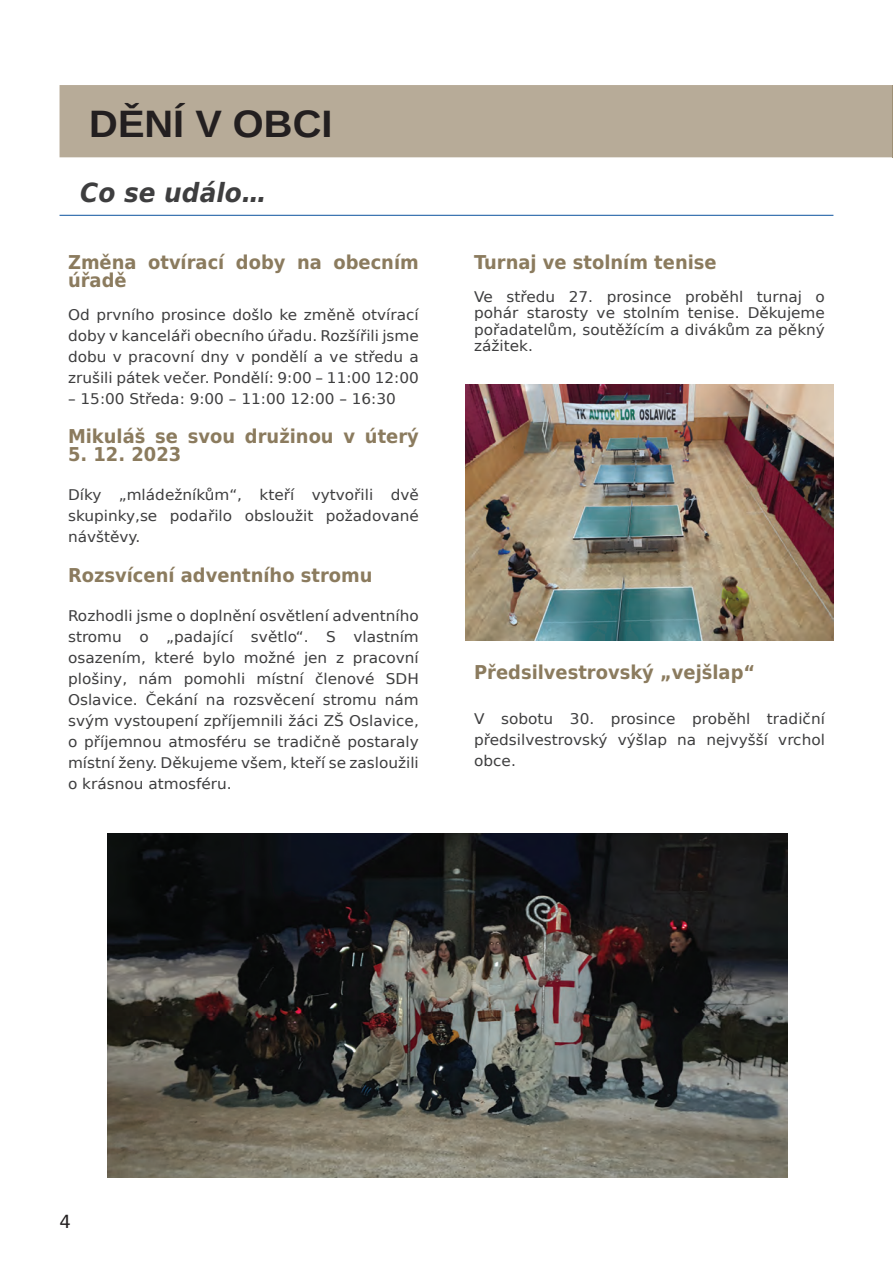
<style>
.page{position:relative;width:893px;height:1263px;background:#fff}
.page>*{position:absolute;margin:0;border:0;box-sizing:border-box;transform-origin:0 0}
.t1{font:700 38.25px "Arimo";color:#231f20;scale:1.04 1}
.t2{font:italic 700 26.4px "DejaVu Sans Condensed";color:#3e3e3f;scale:1.04 1}
.t3{font:700 19.05px/18px "DejaVu Sans Condensed";color:#8b7b5e;scale:1.04 1}
.t4{font:18px "DejaVu Sans";color:#231f20}
.t5{font:14.7px/21px "DejaVu Sans";color:#3e3e3f;text-align:justify;scale:1.04 1}
</style>
<div class="page">
<div style="left:60px;top:85px;width:832px;height:72px;background:#b7ab98"></div>
<hr style="left:60px;top:215px;width:773px;height:1px;background:#0c539e">
<img style="left:466px;top:385px;width:367px;height:255px">
<img style="left:108px;top:833px;width:680px;height:345px">
<hr style="left:892px;top:85px;width:1px;height:72px;background:#9e9076">
<h1 class="t1" style="left:89px;top:97px;width:235px">DĚNÍ V OBCI</h1>
<h2 class="t2" style="left:80px;top:172px;width:181px">Co se událo…</h2>
<p class="t3" style="left:68px;top:252px;width:339px">Změna otvírací doby na obecním úřadě</p>
<p class="t5" style="left:68px;top:304px;width:339px">Od prvního prosince došlo ke změně otvírací doby v kanceláři obecního úřadu. Rozšířili jsme dobu v pracovní dny v pondělí a ve středu a zrušili pátek večer. Pondělí: 9:00 – 11:00 12:00</p>
<p class="t5" style="left:68px;top:388px;width:317px">– 15:00 Středa: 9:00 – 11:00 12:00 – 16:30</p>
<p class="t3" style="left:68px;top:426px;width:339px">Mikuláš se svou družinou v úterý</p>
<p class="t3" style="left:68px;top:444px;width:110px">5. 12. 2023</p>
<p class="t5" style="left:68px;top:484px;width:339px">Díky „mládežníkům“, kteří vytvořili dvě skupinky,se podařilo obsloužit požadované návštěvy.</p>
<p class="t3" style="left:68px;top:566px;width:294px">Rozsvícení adventního stromu</p>
<p class="t5" style="left:68px;top:605px;width:339px">Rozhodli jsme o doplnění osvětlení adventního stromu o „padající světlo“. S vlastním osazením, které bylo možné jen z pracovní plošiny, nám pomohli místní členové SDH Oslavice. Čekání na rozsvěcení stromu nám svým vystoupení zpříjemnili žáci ZŠ Oslavice, o příjemnou atmosféru se tradičně postaraly místní ženy. Děkujeme všem, kteří se zasloužili o krásnou atmosféru.</p>
<p class="t3" style="left:474px;top:253px;width:235px">Turnaj ve stolním tenise</p>
<p class="t5" style="left:474px;top:288px;width:339px;line-height:16.5px">Ve středu 27. prosince proběhl turnaj o pohár starosty ve stolním tenise. Děkujeme pořadatelům, soutěžícím a divákům za pěkný zážitek.</p>
<p class="t3" style="left:474px;top:662px;width:272px">Předsilvestrovský „vejšlap“</p>
<p class="t5" style="left:474px;top:707px;width:339px">V sobotu 30. prosince proběhl tradiční předsilvestrovský výšlap na nejvyšší vrchol obce.</p>
<p class="t4" style="left:60px;top:1207px;width:13px">4</p>
</div>
